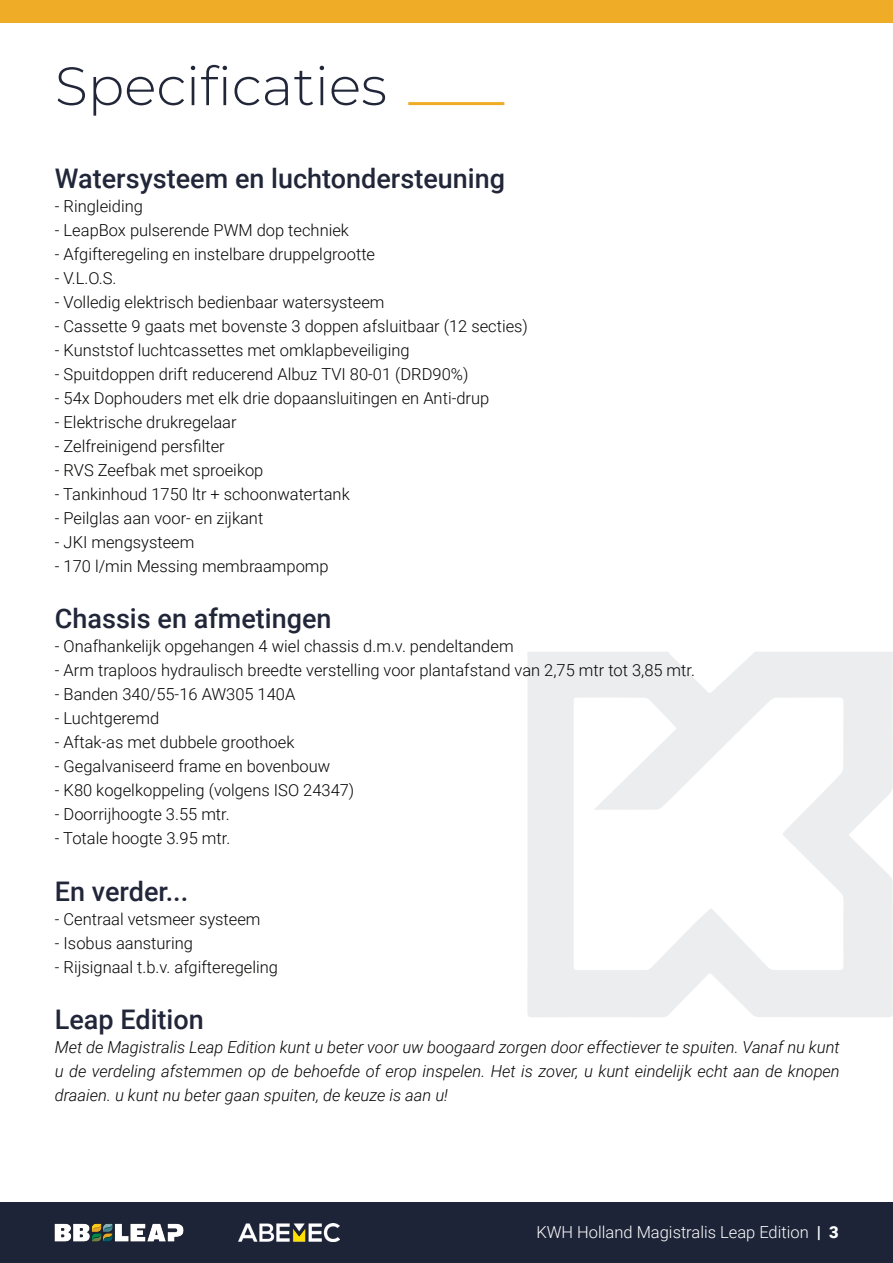
<style>
.page{position:relative;width:893px;height:1263px;background:#fff}
.page>*{position:absolute;margin:0;border:0;box-sizing:border-box;transform-origin:0 0}
.t1{font:300 54px "Montserrat";color:#212639}
.t2{font:500 27px "Roboto";color:#212639}
.t3{font:300 16.5px "Roboto";color:#040503}
.t4{font:italic 300 16.5px/24px "Roboto";color:#040503;text-align:justify}
.t5{font:300 16.5px "Roboto";color:#fff}
.s1{font-weight:900}
</style>
<div class="page">
<div style="left:0;top:0;width:893px;height:22px;background:#eeac27"></div>
<div style="left:0;top:1202px;width:893px;height:61px;background:#1e2437"></div>
<svg style="left:527px;top:652px;width:366px;height:365px;fill:#ecedee"></svg>
<img style="left:238px;top:1223px;width:101px;height:19px">
<img style="left:54px;top:1223px;width:130px;height:19px">
<hr style="left:0;top:0;width:1px;height:282px;background:#232637">
<hr style="left:408px;top:102px;width:96px;height:3px;background:#eeac27">
<p class="t1" style="left:55px;top:50px;width:334px">Specificaties</p>
<p class="t2" style="left:55px;top:159px;width:452px">Watersysteem en luchtondersteuning</p>
<p class="t3" style="left:55px;top:194px;width:90px">- Ringleiding</p>
<p class="t3" style="left:55px;top:218px;width:296px">- LeapBox pulserende PWM dop techniek</p>
<p class="t3" style="left:55px;top:242px;width:322px">- Afgifteregeling en instelbare druppelgrootte</p>
<p class="t3" style="left:55px;top:266px;width:63px">- V.L.O.S.</p>
<p class="t3" style="left:55px;top:290px;width:331px">- Volledig elektrisch bedienbaar watersysteem</p>
<p class="t3" style="left:55px;top:314px;width:475px">- Cassette 9 gaats met bovenste 3 doppen afsluitbaar (12 secties)</p>
<p class="t3" style="left:55px;top:338px;width:356px">- Kunststof luchtcassettes met omklapbeveiliging</p>
<p class="t3" style="left:55px;top:362px;width:415px">- Spuitdoppen drift reducerend Albuz TVI 80-01 (DRD90%)</p>
<p class="t3" style="left:55px;top:386px;width:436px">- 54x Dophouders met elk drie dopaansluitingen en Anti-drup</p>
<p class="t3" style="left:55px;top:410px;width:183px">- Elektrische drukregelaar</p>
<p class="t3" style="left:55px;top:434px;width:171px">- Zelfreinigend persfilter</p>
<p class="t3" style="left:55px;top:458px;width:210px">- RVS Zeefbak met sproeikop</p>
<p class="t3" style="left:55px;top:482px;width:296px">- Tankinhoud 1750 ltr + schoonwatertank</p>
<p class="t3" style="left:55px;top:506px;width:210px">- Peilglas aan voor- en zijkant</p>
<p class="t3" style="left:55px;top:530px;width:141px">- JKI mengsysteem</p>
<p class="t3" style="left:55px;top:554px;width:275px">- 170 l/min Messing membraampomp</p>
<p class="t2" style="left:55px;top:600px;width:278px">Chassis en afmetingen</p>
<p class="t3" style="left:55px;top:635px;width:460px">- Onafhankelijk opgehangen 4 wiel chassis d.m.v. pendeltandem</p>
<p class="t3" style="left:55px;top:659px;width:642px">- Arm traploos hydraulisch breedte verstelling voor plantafstand van 2,75 mtr tot 3,85 mtr.</p>
<p class="t3" style="left:55px;top:683px;width:242px">- Banden 340/55-16 AW305 140A</p>
<p class="t3" style="left:55px;top:707px;width:106px">- Luchtgeremd</p>
<p class="t3" style="left:55px;top:731px;width:241px">- Aftak-as met dubbele groothoek</p>
<p class="t3" style="left:55px;top:755px;width:277px">- Gegalvaniseerd frame en bovenbouw</p>
<p class="t3" style="left:55px;top:779px;width:301px">- K80 kogelkoppeling (volgens ISO 24347)</p>
<p class="t3" style="left:55px;top:803px;width:176px">- Doorrijhoogte 3.55 mtr.</p>
<p class="t3" style="left:55px;top:827px;width:177px">- Totale hoogte 3.95 mtr.</p>
<p class="t2" style="left:55px;top:872px;width:135px">En verder...</p>
<p class="t3" style="left:55px;top:907px;width:207px">- Centraal vetsmeer systeem</p>
<p class="t3" style="left:55px;top:931px;width:140px">- Isobus aansturing</p>
<p class="t3" style="left:55px;top:955px;width:225px">- Rijsignaal t.b.v. afgifteregeling</p>
<p class="t2" style="left:55px;top:1000px;width:151px">Leap Edition</p>
<p class="t4" style="left:55px;top:1034px;width:786px">Met de Magistralis Leap Edition kunt u beter voor uw boogaard zorgen door effectiever te spuiten. Vanaf nu kunt u de verdeling afstemmen op de behoefde of erop inspelen. Het is zover, u kunt eindelijk echt aan de knopen draaien. u kunt nu beter gaan spuiten, de keuze is aan u!</p>
<p class="t5" style="left:536px;top:1221px;width:304px">KWH Holland Magistralis Leap Edition <span class="s1">| 3</span></p>
</div>
